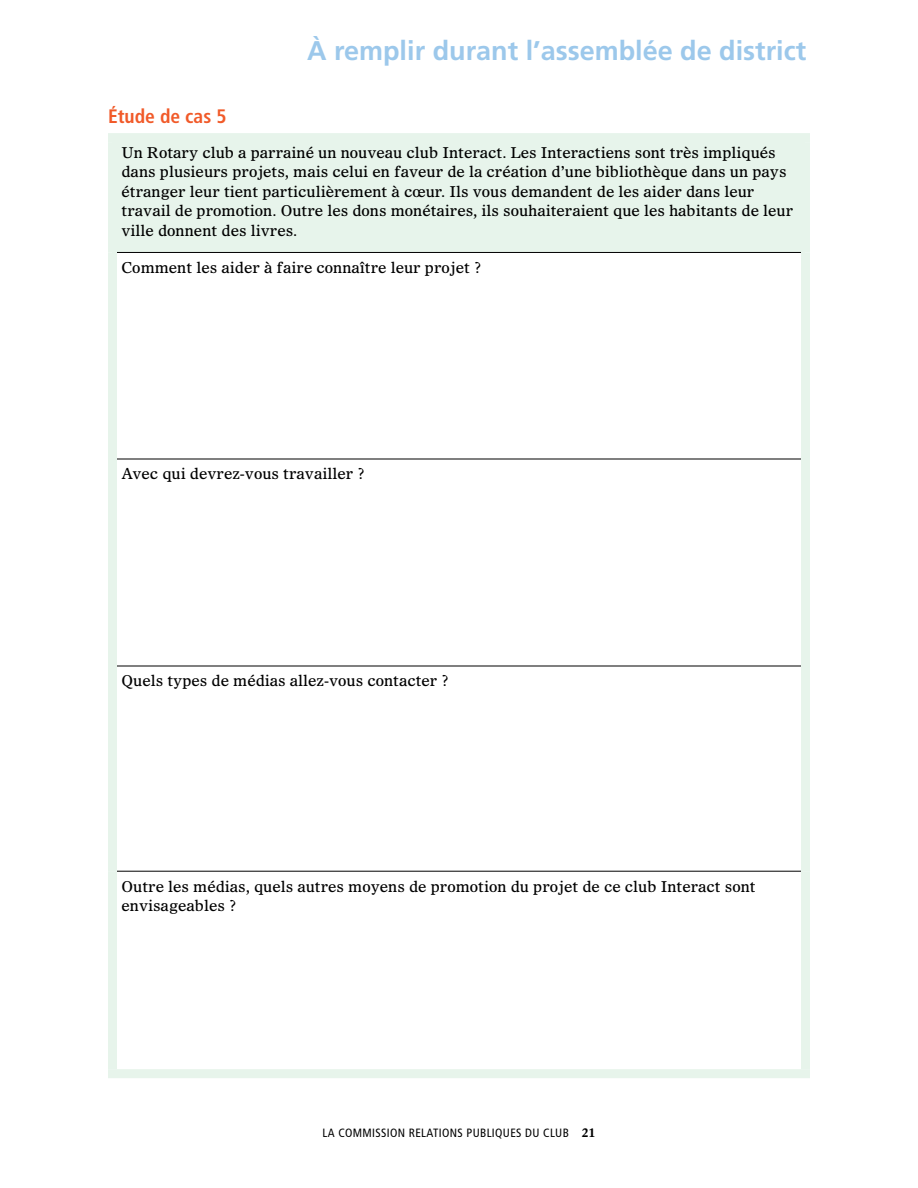
<style>
.page{position:relative;width:918px;height:1188px;background:#fff}
.page>*{position:absolute;margin:0;border:0;box-sizing:border-box;transform-origin:0 0}
.t1{font:700 27px "Frutiger LT Std";color:#9cc8eb}
.t2{font:700 condensed 19.5px "Frutiger LT Std";color:#f15a29}
.t3{font:15px/19.5px "Olympian LT Std";color:#000}
.t4{font:condensed 12px "Frutiger LT Std";letter-spacing:.03em;color:#000}
.s1{font-family:"Olympian LT Std";font-weight:700;font-stretch:normal}
</style>
<div class="page">
<div style="left:112px;top:138px;width:694px;height:114px;background:#e7f4eb"></div>
<div style="left:108px;top:133px;width:702px;height:9px;background:#e7f4eb"></div>
<div style="left:108px;top:142px;width:9px;height:110px;background:#e7f4eb"></div>
<div style="left:801px;top:142px;width:9px;height:110px;background:#e7f4eb"></div>
<div style="left:108px;top:252px;width:9px;height:207px;background:#e7f4eb"></div>
<div style="left:801px;top:252px;width:9px;height:207px;background:#e7f4eb"></div>
<div style="left:108px;top:459px;width:9px;height:207px;background:#e7f4eb"></div>
<div style="left:801px;top:459px;width:9px;height:207px;background:#e7f4eb"></div>
<div style="left:108px;top:666px;width:9px;height:205px;background:#e7f4eb"></div>
<div style="left:801px;top:666px;width:9px;height:205px;background:#e7f4eb"></div>
<div style="left:108px;top:871px;width:9px;height:198px;background:#e7f4eb"></div>
<div style="left:801px;top:871px;width:9px;height:198px;background:#e7f4eb"></div>
<div style="left:108px;top:1069px;width:702px;height:9px;background:#e7f4eb"></div>
<hr style="left:117px;top:459px;width:684px;height:1px;background:#000">
<hr style="left:117px;top:666px;width:684px;height:1px;background:#000">
<hr style="left:117px;top:871px;width:684px;height:1px;background:#000">
<hr style="left:117px;top:252px;width:684px;height:1px;background:#000">
<h1 class="t1" style="left:307px;top:34px;width:501px">À remplir durant l’assemblée de district</h1>
<h2 class="t2" style="left:108px;top:104px;width:120px">Étude de cas 5</h2>
<p class="t3" style="left:122px;top:142px;width:673px">Un Rotary club a parrainé un nouveau club Interact. Les Interactiens sont très impliqués dans plusieurs projets, mais celui en faveur de la création d’une bibliothèque dans un pays étranger leur tient particulièrement à cœur. Ils vous demandent de les aider dans leur travail de promotion. Outre les dons monétaires, ils souhaiteraient que les habitants de leur ville donnent des livres.</p>
<p class="t3" style="left:122px;top:257px;width:362px">Comment les aider à faire connaître leur projet ?</p>
<p class="t3" style="left:122px;top:464px;width:245px">Avec qui devrez-vous travailler ?</p>
<p class="t3" style="left:122px;top:671px;width:329px">Quels types de médias allez-vous contacter ?</p>
<p class="t3" style="left:122px;top:876px;width:636px">Outre les médias, quels autres moyens de promotion du projet de ce club Interact sont envisageables ?</p>
<p class="t4" style="left:323px;top:1126px;width:274px">LA COMMISSION RELATIONS PUBLIQUES DU CLUB <span class="s1">21</span></p>
</div>
